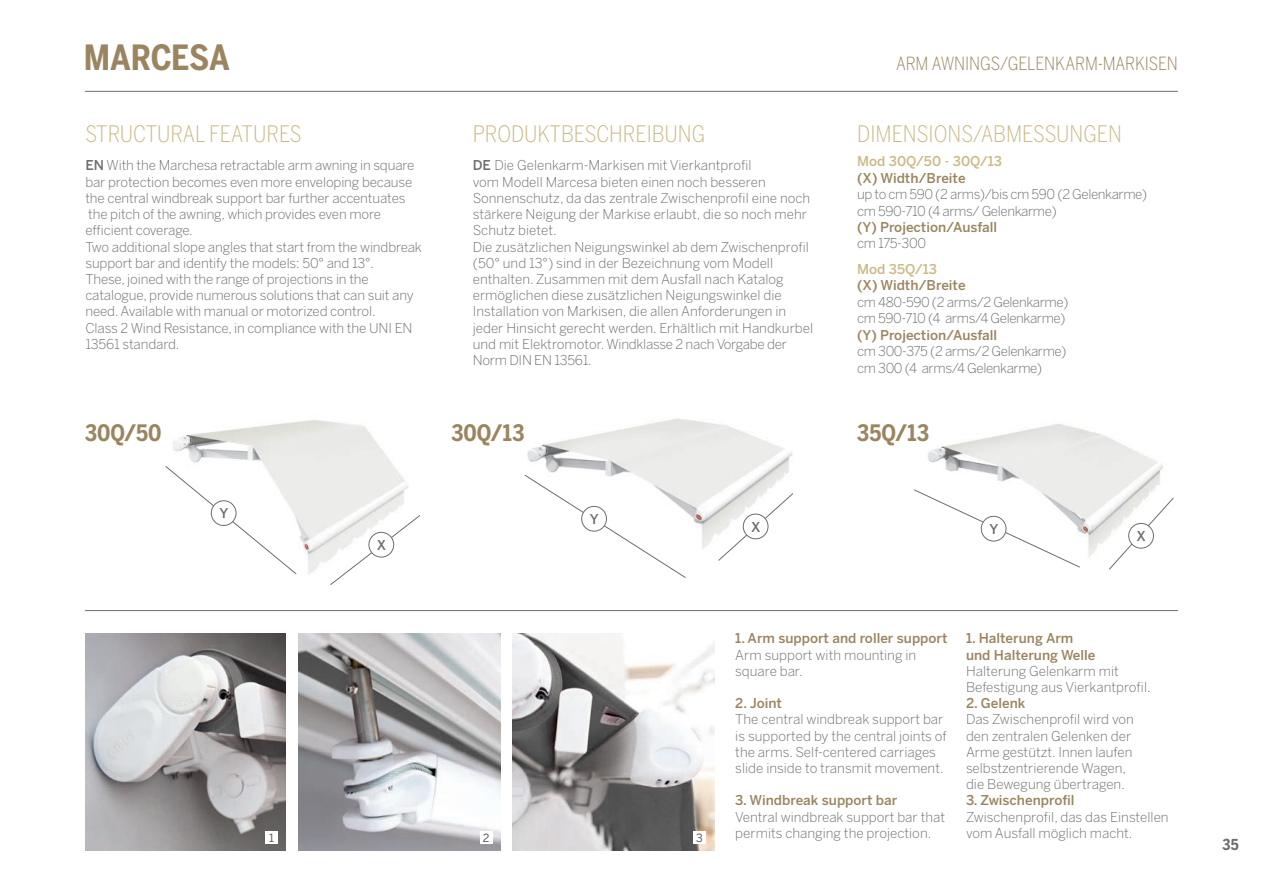
<style>
.page{position:relative;width:1263px;height:893px;background:#fff}
.page>*{position:absolute;margin:0;border:0;box-sizing:border-box;transform-origin:0 0}
.t1{font:700 34.5px "Benton Sans Cond";color:#9b8560}
.t2{font:300 22.5px "Benton Sans Cond";color:#cbba87}
.t3{font:700 22.5px "Benton Sans Cond";letter-spacing:.005em;color:#9b8560}
.t4{font:300 18px "Benton Sans Cond";letter-spacing:-.005em;color:#9b8560}
.t5{font:700 15px "Benton Sans Cond";color:#6c6d70}
.t6{font:300 13.5px/16.2px "Benton Sans";letter-spacing:-.01em;color:#6c6d70}
.t7{font:500 13.5px/16.2px "Benton Sans";color:#9b8560}
.t8{font:300 13.5px/16.5px "Benton Sans";letter-spacing:-.03em;color:#6c6d70}
.t9{font:500 13.5px "Benton Sans";color:#cbba87}
.t10{font:500 13.5px "Benton Sans";color:#6c6d70}
.t11{font:11.25px "Benton Sans";color:#57585a}
.s1{font-weight:500}
</style>
<div class="page">
<img style="left:298px;top:634px;width:202px;height:216px">
<img style="left:85px;top:634px;width:201px;height:216px">
<img style="left:173px;top:420px;width:236px;height:155px">
<img style="left:527px;top:418px;width:266px;height:131px">
<img style="left:928px;top:424px;width:235px;height:133px">
<svg style="left:165px;top:465px;width:132px;height:110px"></svg>
<svg style="left:330px;top:515px;width:90px;height:70px"></svg>
<svg style="left:718px;top:493px;width:76px;height:68px"></svg>
<svg style="left:524px;top:474px;width:162px;height:104px"></svg>
<svg style="left:1108px;top:497px;width:66px;height:73px"></svg>
<svg style="left:914px;top:489px;width:166px;height:79px"></svg>
<img style="left:513px;top:634px;width:201px;height:216px">
<div style="left:480px;top:832px;width:12px;height:12px;background:#fff"></div>
<div style="left:693px;top:832px;width:13px;height:12px;background:#fff"></div>
<div style="left:265px;top:832px;width:13px;height:12px;background:#fff"></div>
<hr style="left:85px;top:610px;width:1093px;height:1px;background:#6c6d70">
<div style="left:743px;top:514px;width:25px;height:25px;background:#fff;border-radius:50%"></div>
<div style="left:743px;top:514px;width:25px;height:25px;border:1px solid #6c6d70;border-radius:50%"></div>
<div style="left:582px;top:506px;width:24px;height:25px;background:#fff;border-radius:50%"></div>
<div style="left:581px;top:506px;width:26px;height:25px;border:1px solid #6c6d70;border-radius:50%"></div>
<div style="left:1129px;top:523px;width:24px;height:25px;background:#fff;border-radius:50%"></div>
<div style="left:1128px;top:523px;width:26px;height:26px;border:1px solid #6c6d70;border-radius:50%"></div>
<div style="left:981px;top:516px;width:25px;height:25px;background:#fff;border-radius:50%"></div>
<div style="left:981px;top:516px;width:25px;height:25px;border:1px solid #6c6d70;border-radius:50%"></div>
<div style="left:369px;top:532px;width:25px;height:25px;background:#fff;border-radius:50%"></div>
<div style="left:369px;top:532px;width:25px;height:25px;border:1px solid #6c6d70;border-radius:50%"></div>
<div style="left:211px;top:501px;width:25px;height:24px;background:#fff;border-radius:50%"></div>
<div style="left:211px;top:500px;width:25px;height:26px;border:1px solid #6c6d70;border-radius:50%"></div>
<hr style="left:85px;top:91px;width:1093px;height:1px;background:#6c6d70">
<h1 class="t1" style="left:84px;top:37px;width:22px">MARCESA</h1>
<h2 class="t2" style="left:85px;top:121px;width:218px">STRUCTURAL FEATURES</h2>
<p class="t6" style="left:85px;top:157px;width:338px"><span class="s1">EN</span> With the Marchesa retractable arm awning in square bar protection becomes even more enveloping because the central windbreak support bar further accentuates the pitch of the awning, which provides even more efficient coverage.<br>Two additional slope angles that start from the windbreak support bar and identify the models: 50° and 13°.<br>These, joined with the range of projections in the catalogue, provide numerous solutions that can suit any need. Available with manual or motorized control.<br>Class 2 Wind Resistance, in compliance with the UNI EN 13561 standard.</p>
<h2 class="t2" style="left:473px;top:121px;width:234px">PRODUKTBESCHREIBUNG</h2>
<p class="t6" style="left:473px;top:157px;width:342px"><span class="s1">DE</span> Die Gelenkarm-Markisen mit Vierkantprofil<br>vom Modell Marcesa bieten einen noch besseren Sonnenschutz, da das zentrale Zwischenprofil eine noch stärkere Neigung der Markise erlaubt, die so noch mehr Schutz bietet.<br>Die zusätzlichen Neigungswinkel ab dem Zwischenprofil (50° und 13°) sind in der Bezeichnung vom Modell enthalten. Zusammen mit dem Ausfall nach Katalog ermöglichen diese zusätzlichen Neigungswinkel die Installation von Markisen, die allen Anforderungen in jeder Hinsicht gerecht werden. Erhältlich mit Handkurbel und mit Elektromotor. Windklasse 2 nach Vorgabe der Norm DIN EN 13561.</p>
<h3 class="t4" style="left:896px;top:53px;width:283px">ARM AWNINGS/GELENKARM-MARKISEN</h3>
<h2 class="t2" style="left:857px;top:121px;width:266px">DIMENSIONS/ABMESSUNGEN</h2>
<p class="t9" style="left:857px;top:153px;width:146px">M od 30Q/50 - 30Q/13</p>
<p class="t7" style="left:857px;top:169px;width:110px">(X) Width/Breite</p>
<p class="t8" style="left:857px;top:186px;width:292px">up to cm 590 (2 arms)/bis cm 590 (2 Gelenkarme) cm 590-710 (4 arms/ Gelenkarme)</p>
<p class="t7" style="left:857px;top:219px;width:141px">(Y) Projection/Ausfall</p>
<p class="t6" style="left:857px;top:235px;width:70px">cm 175-300</p>
<p class="t9" style="left:857px;top:261px;width:81px">M od 35Q/13</p>
<p class="t7" style="left:857px;top:277px;width:110px">(X) Width/Breite</p>
<p class="t8" style="left:857px;top:293px;width:213px">cm 480-590 (2 arms/2 Gelenkarme) cm 590-710 (4 arms/4 Gelenkarme)</p>
<p class="t7" style="left:857px;top:327px;width:141px">(Y) Projection/Ausfall</p>
<p class="t8" style="left:857px;top:343px;width:211px">cm 300-375 (2 arms/2 Gelenkarme) cm 300 (4 arms/4 Gelenkarme)</p>
<h2 class="t3" style="left:85px;top:420px;width:78px">30Q/50</h2>
<h2 class="t3" style="left:451px;top:420px;width:75px">30Q/13</h2>
<h2 class="t3" style="left:857px;top:420px;width:73px">35Q/13</h2>
<p class="t10" style="left:219px;top:505px;width:10px">Y</p>
<p class="t10" style="left:377px;top:537px;width:11px">X</p>
<p class="t10" style="left:590px;top:511px;width:10px">Y</p>
<p class="t10" style="left:751px;top:519px;width:11px">X</p>
<p class="t10" style="left:989px;top:521px;width:10px">Y</p>
<p class="t10" style="left:1136px;top:528px;width:11px">X</p>
<p class="t11" style="left:269px;top:831px;width:6px">1</p>
<p class="t11" style="left:483px;top:831px;width:8px">2</p>
<p class="t11" style="left:696px;top:831px;width:8px">3</p>
<p class="t7" style="left:735px;top:630px;width:214px">1. Arm support and roller support</p>
<p class="t6" style="left:735px;top:646px;width:182px">Arm support with mounting in square bar.</p>
<p class="t7" style="left:735px;top:695px;width:48px">2. Joint</p>
<p class="t6" style="left:735px;top:711px;width:213px">The central windbreak support bar is supported by the central joints of the arms. Self-centered carriages slide inside to transmit movement.</p>
<p class="t7" style="left:735px;top:792px;width:163px">3. Windbreak support bar</p>
<p class="t6" style="left:735px;top:808px;width:211px">Ventral windbreak support bar that permits changing the projection.</p>
<p class="t7" style="left:966px;top:630px;width:131px">1. Halterung Arm und Halterung Welle</p>
<p class="t6" style="left:966px;top:663px;width:186px">Halterung Gelenkarm mit<br>Befestigung aus Vierkantprofil.</p>
<p class="t7" style="left:966px;top:695px;width:61px">2. Gelenk</p>
<p class="t6" style="left:966px;top:711px;width:169px">Das Zwischenprofil wird von den zentralen Gelenken der<br>Arme gestützt. Innen laufen selbstzentrierende Wagen, die Bewegung übertragen.</p>
<p class="t7" style="left:966px;top:792px;width:110px">3. Zwischenprofil</p>
<p class="t6" style="left:966px;top:808px;width:204px">Zwischenprofil, das das Einstellen vom Ausfall möglich macht.</p>
<p class="t5" style="left:1222px;top:836px;width:18px">35</p>
</div>
